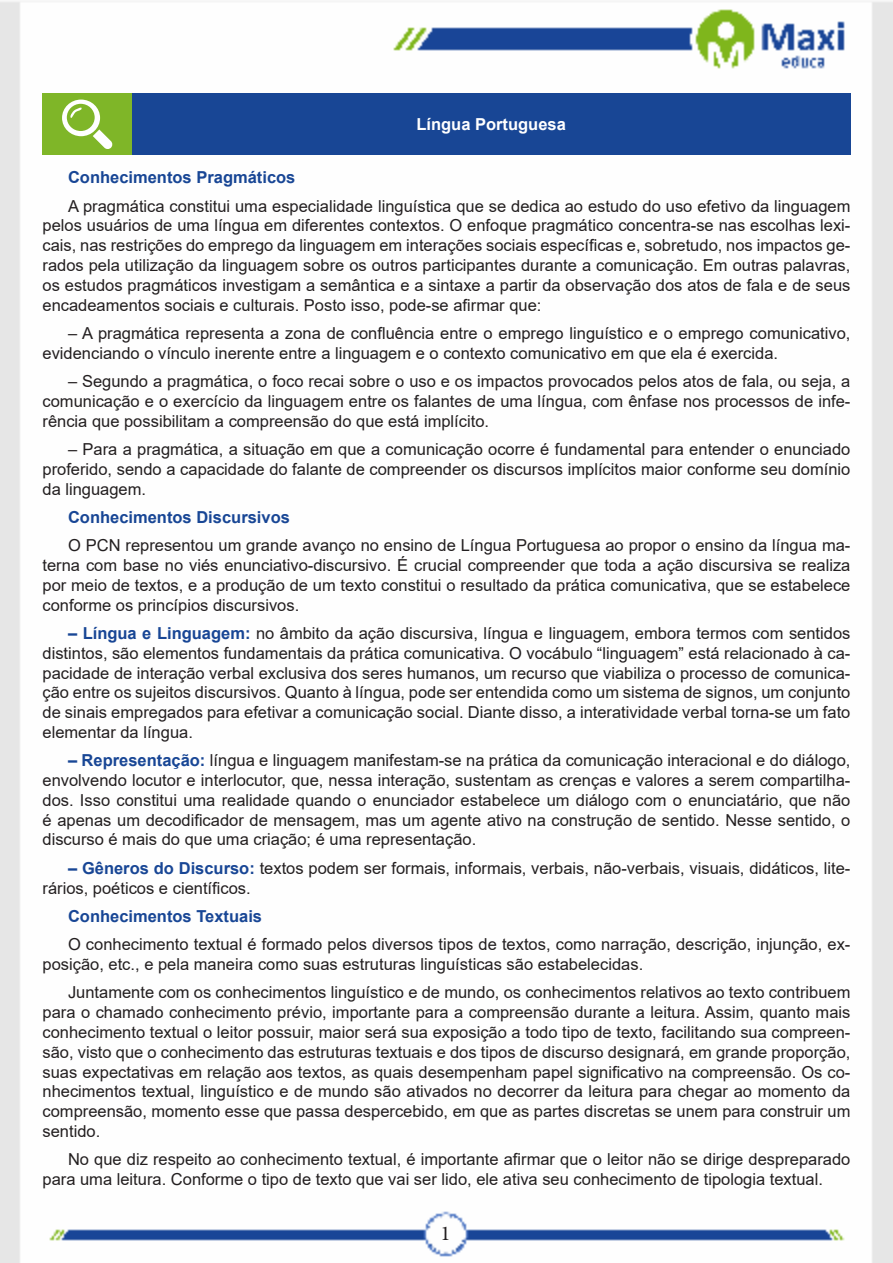
<style>
.page{position:relative;width:893px;height:1263px;background:#fff}
.page>*{position:absolute;margin:0;border:0;box-sizing:border-box;transform-origin:0 0}
.t1{font:21px "Minion Pro";color:#231f20}
.TEXTO_BASE{font:16.5px/19.8px "Arial";color:#231f20;text-align:justify}
.TITULO_DE_ASSUNTO__CORPO{font:700 16.5px "Arial";color:#184695}
.Titulo_de_Caixa{font:700 16.5px "Arial";color:#fff}
.s1{font-weight:700;color:#184695}
</style>
<div class="page">
<img style="left:0;top:1px;width:893px;height:1262px">
<div style="left:43px;top:94px;width:89px;height:61px;background:#7fb628"></div>
<div style="left:132px;top:94px;width:718px;height:61px;background:#184695"></div>
<svg style="left:62px;top:100px;width:51px;height:49px"></svg>
<p class="Titulo_de_Caixa" style="left:416px;top:113px;width:151px">Língua Portuguesa</p>
<p class="TITULO_DE_ASSUNTO__CORPO" style="left:68px;top:166px;width:229px">Conhecimentos Pragmáticos</p>
<p class="TEXTO_BASE" style="left:43px;top:196px;width:809px;text-indent:26px">A pragmática constitui uma especialidade linguística que se dedica ao estudo do uso efetivo da linguagem pelos usuários de uma língua em diferentes contextos. O enfoque pragmático concentra-se nas escolhas lexi&shy;cais, nas restrições do emprego da linguagem em interações sociais específicas e, sobretudo, nos impactos ge&shy;rados pela utilização da linguagem sobre os outros participantes durante a comunicação. Em outras palavras, os estudos pragmáticos investigam a semântica e a sintaxe a partir da observação dos atos de fala e de seus encadeamentos sociais e culturais. Posto isso, pode-se afirmar que:</p>
<p class="TEXTO_BASE" style="left:43px;top:323px;width:809px;text-indent:26px">– A pragmática representa a zona de confluência entre o emprego linguístico e o emprego comunicativo, evidenciando o vínculo inerente entre a linguagem e o contexto comunicativo em que ela é exercida.</p>
<p class="TEXTO_BASE" style="left:43px;top:371px;width:809px;text-indent:26px">– Segundo a pragmática, o foco recai sobre o uso e os impactos provocados pelos atos de fala, ou seja, a comunicação e o exercício da linguagem entre os falantes de uma língua, com ênfase nos processos de infe&shy;rência que possibilitam a compreensão do que está implícito.</p>
<p class="TEXTO_BASE" style="left:43px;top:439px;width:809px;text-indent:26px">– Para a pragmática, a situação em que a comunicação ocorre é fundamental para entender o enunciado proferido, sendo a capacidade do falante de compreender os discursos implícitos maior conforme seu domínio da linguagem.</p>
<p class="TITULO_DE_ASSUNTO__CORPO" style="left:68px;top:505px;width:223px">Conhecimentos Discursivos</p>
<p class="TEXTO_BASE" style="left:43px;top:535px;width:809px;text-indent:26px">O PCN representou um grande avanço no ensino de Língua Portuguesa ao propor o ensino da língua ma&shy;terna com base no viés enunciativo-discursivo. É crucial compreender que toda a ação discursiva se realiza por meio de textos, e a produção de um texto constitui o resultado da prática comunicativa, que se estabelece conforme os princípios discursivos.</p>
<p class="TEXTO_BASE" style="left:43px;top:623px;width:809px;text-indent:26px"><span class="s1">– Língua e Linguagem:</span> no âmbito da ação discursiva, língua e linguagem, embora termos com sentidos distintos, são elementos fundamentais da prática comunicativa. O vocábulo “linguagem” está relacionado à ca&shy;pacidade de interação verbal exclusiva dos seres humanos, um recurso que viabiliza o processo de comunica&shy;ção entre os sujeitos discursivos. Quanto à língua, pode ser entendida como um sistema de signos, um conjunto de sinais empregados para efetivar a comunicação social. Diante disso, a interatividade verbal torna-se um fato elementar da língua.</p>
<p class="TEXTO_BASE" style="left:43px;top:750px;width:809px;text-indent:26px"><span class="s1">– Representação:</span> língua e linguagem manifestam-se na prática da comunicação interacional e do diálogo, envolvendo locutor e interlocutor, que, nessa interação, sustentam as crenças e valores a serem compartilha&shy;dos. Isso constitui uma realidade quando o enunciador estabelece um diálogo com o enunciatário, que não é apenas um decodificador de mensagem, mas um agente ativo na construção de sentido. Nesse sentido, o discurso é mais do que uma criação; é uma representação.</p>
<p class="TEXTO_BASE" style="left:43px;top:858px;width:809px;text-indent:26px"><span class="s1">– Gêneros do Discurso:</span> textos podem ser formais, informais, verbais, não-verbais, visuais, didáticos, lite&shy;rários, poéticos e científicos.</p>
<p class="TITULO_DE_ASSUNTO__CORPO" style="left:68px;top:904px;width:196px">Conhecimentos Textuais</p>
<p class="TEXTO_BASE" style="left:43px;top:934px;width:809px;text-indent:26px">O conhecimento textual é formado pelos diversos tipos de textos, como narração, descrição, injunção, ex&shy;posição, etc., e pela maneira como suas estruturas linguísticas são estabelecidas.</p>
<p class="TEXTO_BASE" style="left:43px;top:982px;width:809px;text-indent:26px">Juntamente com os conhecimentos linguístico e de mundo, os conhecimentos relativos ao texto contribuem para o chamado conhecimento prévio, importante para a compreensão durante a leitura. Assim, quanto mais conhecimento textual o leitor possuir, maior será sua exposição a todo tipo de texto, facilitando sua compreen&shy;são, visto que o conhecimento das estruturas textuais e dos tipos de discurso designará, em grande proporção, suas expectativas em relação aos textos, as quais desempenham papel significativo na compreensão. Os co&shy;nhecimentos textual, linguístico e de mundo são ativados no decorrer da leitura para chegar ao momento da compreensão, momento esse que passa despercebido, em que as partes discretas se unem para construir um sentido.</p>
<p class="TEXTO_BASE" style="left:43px;top:1149px;width:809px;text-indent:26px">No que diz respeito ao conhecimento textual, é importante afirmar que o leitor não se dirige despreparado para uma leitura. Conforme o tipo de texto que vai ser lido, ele ativa seu conhecimento de tipologia textual.</p>
<p class="t1" style="left:440px;top:1219px;width:12px">1</p>
</div>
